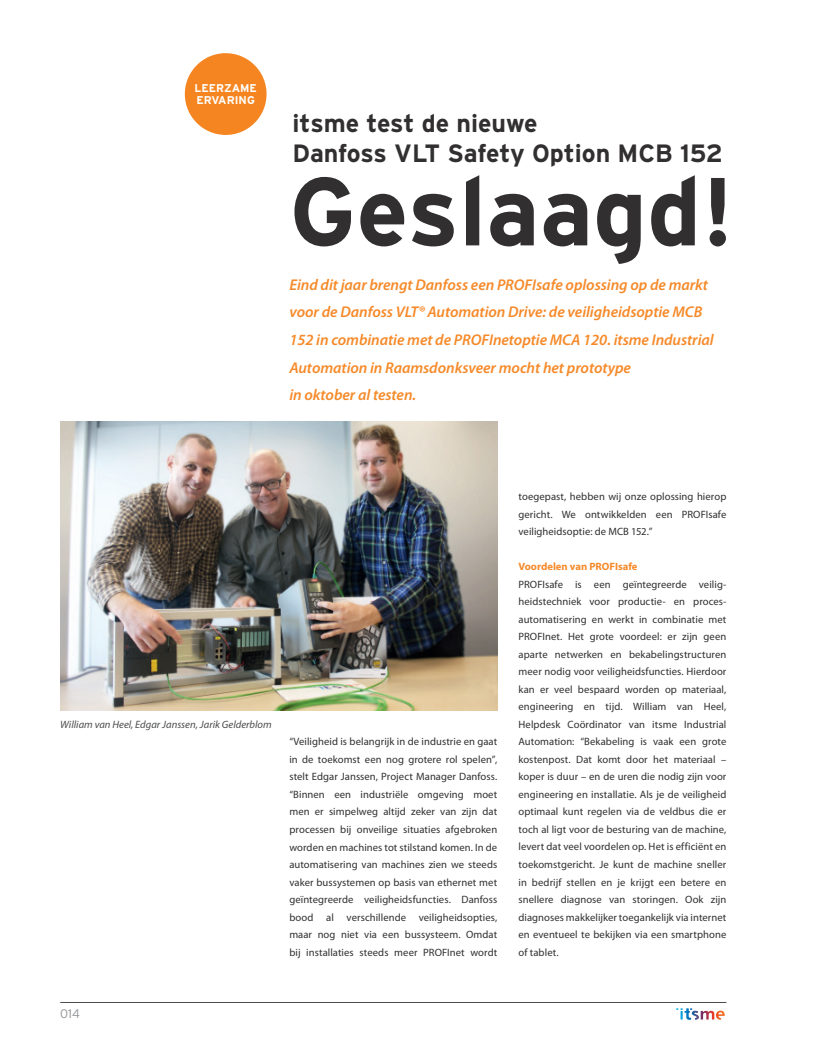
<style>
.page{position:relative;width:815px;height:1053px;background:#fff}
.page>*{position:absolute;margin:0;border:0;box-sizing:border-box;transform-origin:0 0}
.t1{font:700 96.25px "Interstate";color:#312f30}
.t2{font:700 25px/30px "Interstate";color:#312f30}
.t3{font:italic 600 15.62px/27.5px "Myriad Pro";letter-spacing:-.005em;color:#f68a2a}
.t4{font:300 12.5px "Interstate";color:#939598}
.t5{font:700 11.25px/12.5px "Interstate";color:#fff}
.t6{font:10.62px/17.5px "Myriad Pro";letter-spacing:.01em;color:#312f30;text-align:justify}
.t7{font:italic 10.62px "Myriad Pro";color:#4b4c4d}
.t8{font:700 10.62px "Myriad Pro";color:#f68a2a}
</style>
<div class="page">
<hr style="left:60px;top:1002px;width:666px;height:1px;background:#4b4c4d">
<svg style="left:676px;top:1008px;width:49px;height:11px"></svg>
<div style="left:185px;top:53px;width:82px;height:82px;background:#f58520;border-radius:50%"></div>
<img style="left:60px;top:421px;width:437px;height:289px">
<p class="t5" style="left:195px;top:82px;width:64px">LEERZAME<br>ERVARING</p>
<h2 class="t2" style="left:292px;top:108px;width:432px">itsme test de nieuwe<br>Danfoss VLT Safety Option MCB 152</h2>
<h1 class="t1" style="left:289px;top:158px;width:446px">Geslaagd!</h1>
<p class="t3" style="left:289px;top:271px;width:426px">Eind dit jaar brengt Danfoss een PROFIsafe oplossing op de markt voor de Danfoss VLT® Automation Drive: de veiligheidsoptie MCB 152 in combinatie met de PROFInetoptie MCA 120. itsme Industrial Automation in Raamsdonksveer mocht het prototype<br>in oktober al testen.</p>
<p class="t7" style="left:60px;top:718px;width:213px">William van Heel, Edgar Janssen, Jarik Gelderblom</p>
<p class="t6" style="left:289px;top:733px;width:209px">“Veiligheid is belangrijk in de industrie en gaat in de toekomst een nog grotere rol spelen”, stelt Edgar Janssen, Project Manager Danfoss. “Binnen een industriële omgeving moet men er simpelweg altijd zeker van zijn dat processen bij onveilige situaties afgebroken worden en machines tot stilstand komen. In de automatisering van machines zien we steeds vaker bussystemen op basis van ethernet met geïntegreerde veiligheidsfuncties. Danfoss bood al verschillende veiligheidsopties, maar nog niet via een bussysteem. Omdat bij installaties steeds meer PROFInet wordt</p>
<p class="t4" style="left:60px;top:1006px;width:21px">014</p>
<p class="t6" style="left:519px;top:488px;width:209px">toegepast, hebben wij onze oplossing hierop gericht. We ontwikkelden een PROFIsafe veiligheidsoptie: de MCB 152.”</p>
<p class="t8" style="left:519px;top:560px;width:120px">Voordelen van PROFIsafe</p>
<p class="t6" style="left:519px;top:575px;width:209px">PROFIsafe is een geïntegreerde veilig&shy;heidstechniek voor productie- en proces&shy;automatisering en werkt in combinatie met PROFInet. Het grote voordeel: er zijn geen aparte netwerken en bekabelingstructuren meer nodig voor veiligheidsfuncties. Hierdoor kan er veel bespaard worden op materiaal, engineering en tijd. William van Heel, Helpdesk Coördinator van itsme Industrial Automation: “Bekabeling is vaak een grote kostenpost. Dat komt door het materiaal – koper is duur – en de uren die nodig zijn voor engineering en installatie. Als je de veiligheid optimaal kunt regelen via de veldbus die er toch al ligt voor de besturing van de machine, levert dat veel voordelen op. Het is efficiënt en toekomstgericht. Je kunt de machine sneller in bedrijf stellen en je krijgt een betere en snellere diagnose van storingen. Ook zijn diagnoses makkelijker toegankelijk via internet en eventueel te bekijken via een smartphone of tablet.</p>
</div>
